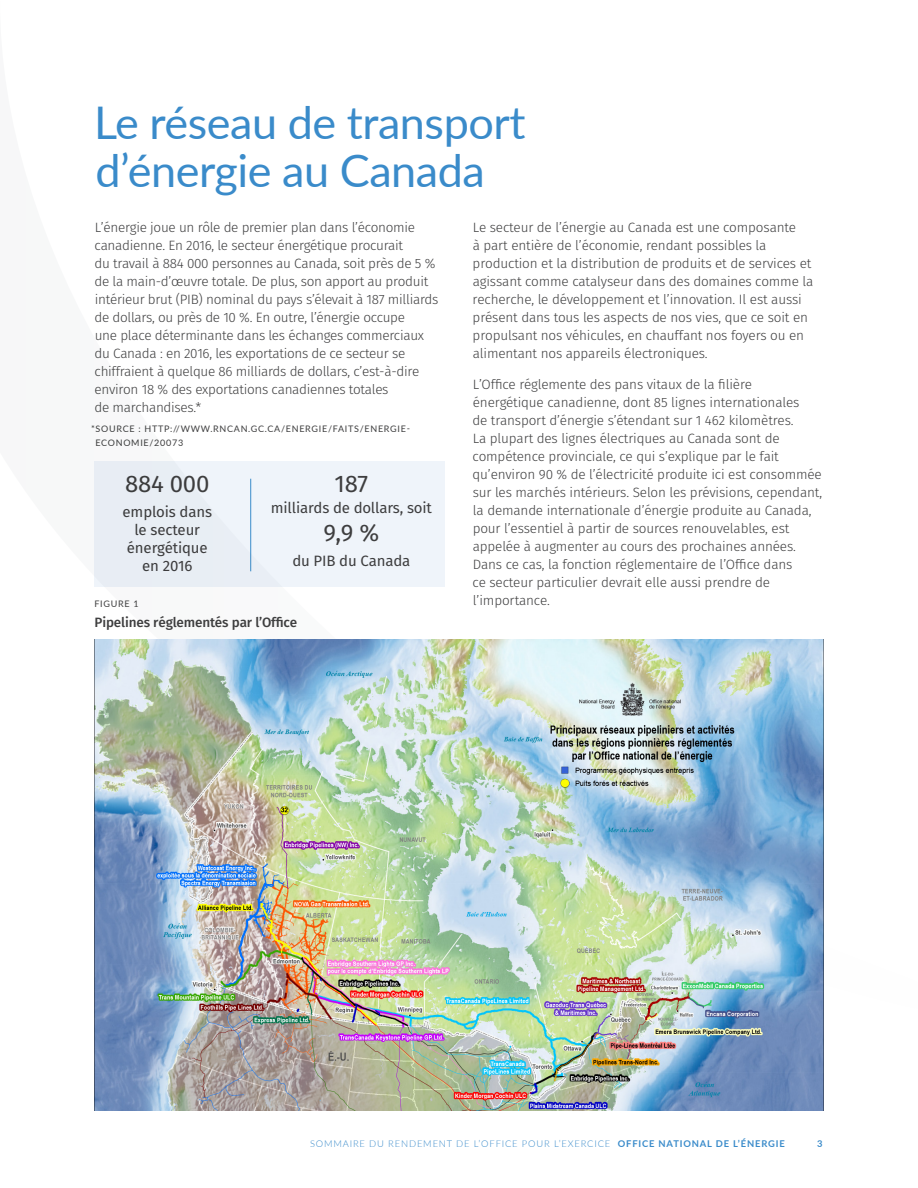
<style>
.page{position:relative;width:918px;height:1188px;background:#fff}
.page>*{position:absolute;margin:0;border:0;box-sizing:border-box;transform-origin:0 0}
.t1{font:45px/48px "Lato";letter-spacing:-.01em;color:#3a8bca}
.Number_Call_out_BIG{font:24px "Fira Sans";letter-spacing:-.01em;color:#3e3e3f}
.Number_Call_Outs{font:15px/18px "Fira Sans";letter-spacing:-.01em;color:#3e3e3f;text-align:center}
.Number_Call_out_BIG-2{font:15px "Fira Sans";letter-spacing:-.01em;color:#3e3e3f}
.Body{font:300 13.5px/18px "Fira Sans";letter-spacing:-.02em;color:#3e3e3f}
.Titles_Figures__Char{font:500 13.5px "Fira Sans";letter-spacing:-.01em;color:#3e3e3f}
.t2{font:300 9.3px "Lato";letter-spacing:.09em;color:#3a8bca}
.t3{font:700 9.3px "Lato";color:#3a8bca}
.Small_Footer{font:9px/13.5px "Lato";letter-spacing:.08em;color:#3e3e3f}
.Titles_Figures__Char-2{font:9px "Lato";letter-spacing:.08em;color:#3e3e3f}
.s1{font-weight:700}
</style>
<div class="page">
<svg style="left:94px;top:461px;width:730px;height:619px"></svg>
<img style="left:94px;top:640px;width:729px;height:471px">
<p class="t1" style="left:94px;top:97px;width:433px">Le réseau de transport d’énergie au Canada</p>
<p class="Body" style="left:95px;top:219px;width:345px">L’énergie joue un rôle de premier plan dans l’économie canadienne. En 2016, le secteur énergétique procurait<br>du travail à 884 000 personnes au Canada, soit près de 5 % de la main-d’œuvre totale. De plus, son apport au produit intérieur brut (PIB) nominal du pays s’élevait à 187 milliards de dollars, ou près de 10 %. En outre, l’énergie occupe<br>une place déterminante dans les échanges commerciaux du Canada : en 2016, les exportations de ce secteur se chiffraient à quelque 86 milliards de dollars, c’est-à-dire environ 18 % des exportations canadiennes totales<br>de marchandises.*</p>
<p class="Small_Footer" style="left:95px;top:422px;width:316px;text-indent:-4px">*SOURCE : HTTP://WWW.RNCAN.GC.CA/ENERGIE/FAITS/ENERGIE-<br>ECONOMIE/20073</p>
<p class="Body" style="left:473px;top:219px;width:342px">Le secteur de l’énergie au Canada est une composante<br>à part entière de l’économie, rendant possibles la production et la distribution de produits et de services et agissant comme catalyseur dans des domaines comme la recherche, le développement et l’innovation. Il est aussi présent dans tous les aspects de nos vies, que ce soit en propulsant nos véhicules, en chauffant nos foyers ou en alimentant nos appareils électroniques.</p>
<p class="Body" style="left:473px;top:377px;width:351px">L’Office réglemente des pans vitaux de la filière énergétique canadienne, dont 85 lignes internationales<br>de transport d’énergie s’étendant sur 1 462 kilomètres.<br>La plupart des lignes électriques au Canada sont de compétence provinciale, ce qui s’explique par le fait qu’environ 90 % de l’électricité produite ici est consommée sur les marchés intérieurs. Selon les prévisions, cependant, la demande internationale d’énergie produite au Canada, pour l’essentiel à partir de sources renouvelables, est appelée à augmenter au cours des prochaines années.<br>Dans ce cas, la fonction réglementaire de l’Office dans<br>ce secteur particulier devrait elle aussi prendre de l’importance.</p>
<p class="Number_Call_out_BIG" style="left:125px;top:467px;width:86px">884 000</p>
<p class="Number_Call_Outs" style="left:123px;top:504px;width:91px">emplois dans le secteur énergétique en 2016</p>
<p class="Number_Call_out_BIG" style="left:335px;top:467px;width:35px">187</p>
<p class="Number_Call_out_BIG-2" style="left:271px;top:497px;width:163px">milliards de dollars, soit</p>
<p class="Number_Call_out_BIG" style="left:324px;top:516px;width:57px">9,9 %</p>
<p class="Number_Call_Outs" style="left:292px;top:553px;width:119px">du PIB du Canada</p>
<p class="Titles_Figures__Char-2" style="left:94px;top:598px;width:46px">FIGURE 1</p>
<p class="Titles_Figures__Char" style="left:94px;top:613px;width:204px">Pipelines réglementés par l’Office</p>
<p class="t2" style="left:310px;top:1137px;width:476px">SOMMAIRE DU RENDEMENT DE L’OFFICE POUR L’EXERCICE <span class="s1">OFFICE NATIONAL DE L’ÉNERGIE</span></p>
<p class="t3" style="left:817px;top:1137px;width:7px">3</p>
</div>
